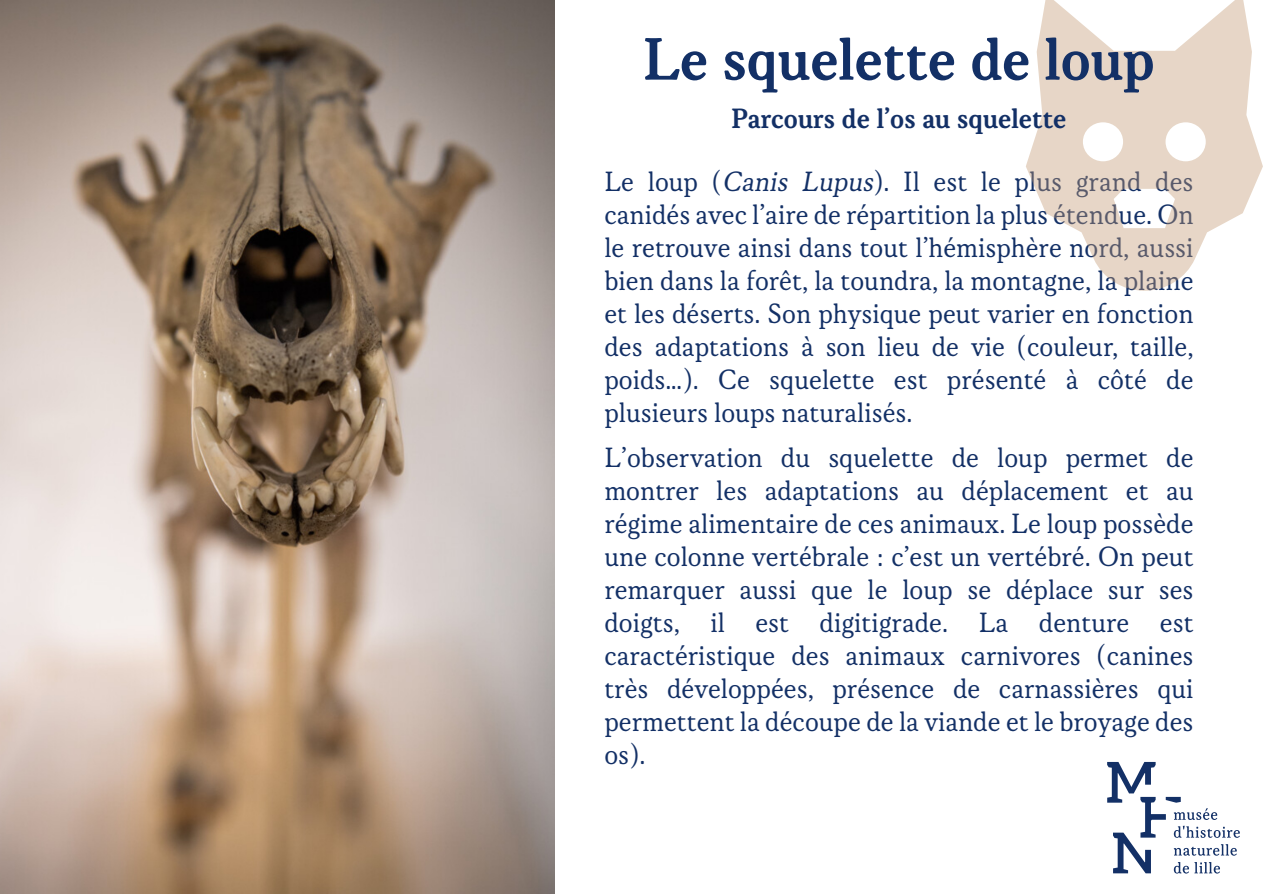
<style>
.page{position:relative;width:1263px;height:894px;background:#fff}
.page>*{position:absolute;margin:0;border:0;box-sizing:border-box;transform-origin:0 0}
.t1{font:64.05px "Korpus C";color:#133066}
.t2{font:30px/33px "Korpus A";color:#133066;text-align:justify}
.t3{font:30px "Korpus C";color:#133066}
.s1{font-style:italic}
</style>
<div class="page">
<svg style="left:1107px;top:761px;width:133px;height:112px"></svg>
<svg style="left:1026px;top:0;width:237px;height:290px;fill:#e7d6c7"></svg>
<img style="left:0;top:0;width:554px;height:893px">
<h1 class="t1" style="left:643px;top:32px;width:513px">Le squelette de loup</h1>
<p class="t3" style="left:732px;top:106px;width:336px">Parcours de l’os au squelette</p>
<p class="t2" style="left:604px;top:167px;width:591px">Le loup (<span class="s1">Canis Lupus</span>). Il est le plus grand des canidés avec l’aire de répartition la plus étendue. On le retrouve ainsi dans tout l’hémisphère nord, aussi bien dans la forêt, la toundra, la montagne, la plaine et les déserts. Son physique peut varier en fonction des adaptations à son lieu de vie (couleur, taille, poids…). Ce squelette est présenté à côté de plusieurs loups naturalisés.</p>
<p class="t2" style="left:604px;top:442px;width:591px">L’observation du squelette de loup permet de montrer les adaptations au déplacement et au régime alimentaire de ces animaux. Le loup possède une colonne vertébrale : c’est un vertébré. On peut remarquer aussi que le loup se déplace sur ses doigts, il est digitigrade. La denture est caractéristique des animaux carnivores (canines très développées, présence de carnassières qui permettent la découpe de la viande et le broyage des os).</p>
</div>
